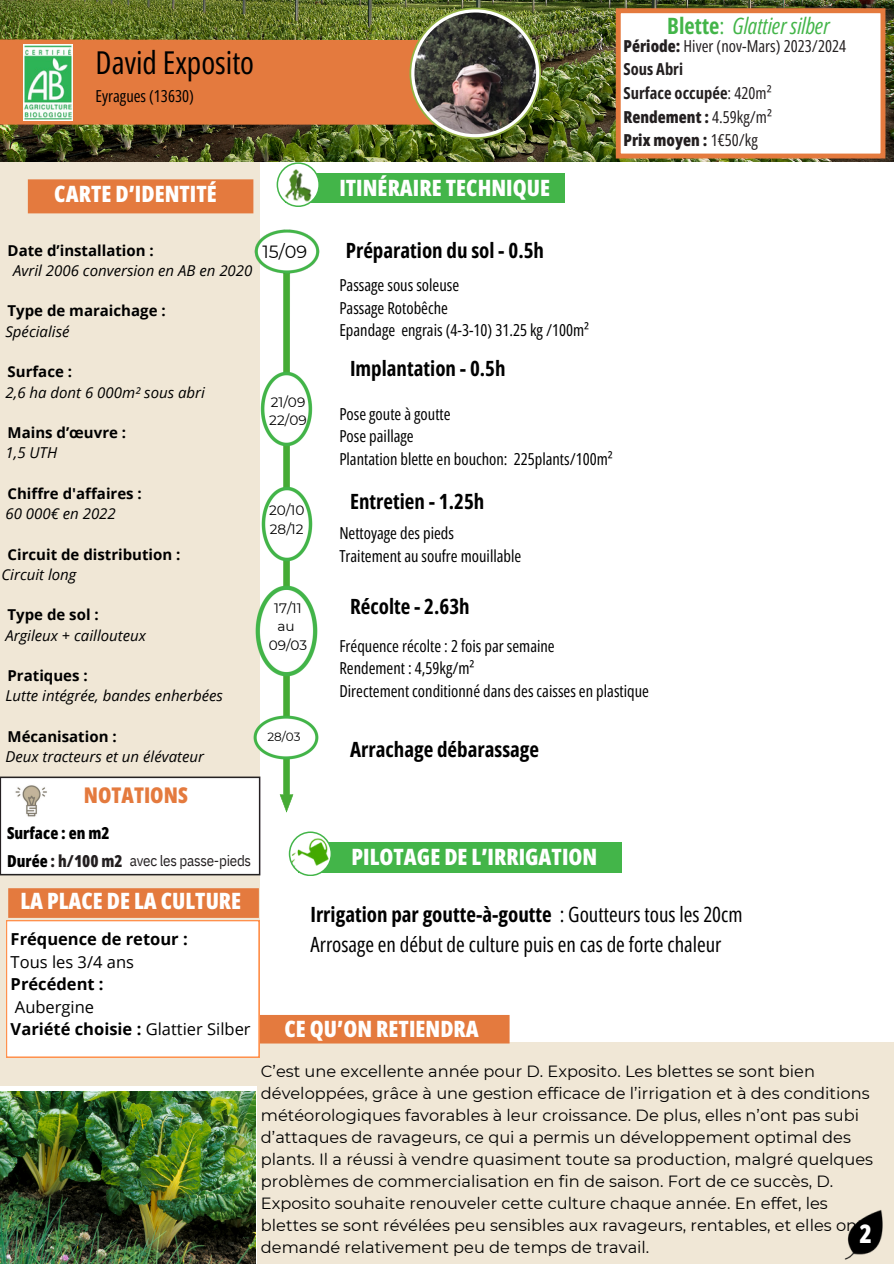
<style>
.page{position:relative;width:894px;height:1264px;background:#fff}
.page>*{position:absolute;margin:0;border:0;box-sizing:border-box;transform-origin:0 0}
.t1{font:31.5px "Open Sans Condensed";color:#000}
.t2{font:800 25.5px "Open Sans Condensed";color:#fff}
.t3{font:800 22.5px "Open Sans Condensed";letter-spacing:.005em;color:#fff}
.t4{font:italic 22.5px "Open Sans Condensed";color:#43b549}
.t5{font:800 21.6px "Open Sans Condensed";color:#e47a3e}
.t6{font:21px/29.2px "Open Sans Condensed";color:#000}
.t7{font:700 21px "Open Sans Condensed";color:#000}
.t8{font:17.7px "Montserrat";color:#000}
.t9{font:16.5px/22.5px "Open Sans Condensed";color:#000}
.t10{font:16.5px/23.7px "Open Sans Condensed";color:#231f20}
.t11{font:700 16.5px/22.5px "Open Sans";color:#000}
.t12{font:800 16.5px "Open Sans Condensed";color:#000}
.t13{font:16.2px/22px "Montserrat";color:#000}
.t14{font:italic 15px "Open Sans";color:#000}
.t15{font:700 15px "Open Sans";color:#000}
.t16{font:15px "IBM Plex Sans Cond";letter-spacing:-.02em;color:#231f20}
.t17{font:13.65px "Montserrat";color:#000}
.t18{font:12px "Montserrat";color:#000}
.s1{font-weight:700;font-style:normal}
.s2{font-style:normal}
.s3{font-weight:800}
.s4{font-weight:700}
.s5{font-family:"Open Sans Condensed";font-weight:800;font-size:16.5px;color:#000}
.s6{font-family:"Open Sans Condensed";font-weight:800;font-size:16.5px}
.s7{font-weight:400}
</style>
<div class="page">
<div style="left:257px;top:1041px;width:636px;height:222px;background:#f0e7d6"></div>
<svg style="left:279px;top:281px;width:14px;height:531px"></svg>
<img style="left:844px;top:1210px;width:39px;height:49px">
<div style="left:0;top:136px;width:259px;height:949px;background:#f0e7d6"></div>
<div style="left:28px;top:179px;width:225px;height:34px;background:#e47a3e"></div>
<img style="left:0;top:0;width:893px;height:161px">
<div style="left:0;top:39px;width:434px;height:86px;background:#e47a3e"></div>
<div style="left:286px;top:173px;width:278px;height:29px;background:#43b549"></div>
<svg style="left:615px;top:8px;width:270px;height:150px"></svg>
<svg style="left:276px;top:162px;width:44px;height:45px"></svg>
<img style="left:0;top:769px;width:261px;height:113px">
<img style="left:23px;top:45px;width:50px;height:75px">
<img style="left:254px;top:222px;width:66px;height:59px">
<img style="left:255px;top:576px;width:63px;height:110px">
<div style="left:298px;top:842px;width:323px;height:30px;background:#43b549"></div>
<svg style="left:289px;top:831px;width:43px;height:45px"></svg>
<svg style="left:409px;top:8px;width:132px;height:131px"></svg>
<svg style="left:411px;top:9px;width:128px;height:128px"></svg>
<img style="left:414px;top:13px;width:122px;height:121px;border-radius:50%">
<img style="left:259px;top:479px;width:54px;height:90px">
<img style="left:259px;top:364px;width:54px;height:90px">
<img style="left:253px;top:708px;width:66px;height:58px">
<img style="left:0;top:1091px;width:256px;height:172px">
<svg style="left:6px;top:888px;width:503px;height:169px"></svg>
<h3 class="t1" style="left:96px;top:40px;width:160px">David Exposito</h3>
<h3 class="t9" style="left:96px;top:85px;width:100px">Eyragues (13630)</h3>
<h1 class="t3" style="left:54px;top:178px;width:164px">CARTE D’IDENTITÉ</h1>
<h5 class="t3" style="left:339px;top:172px;width:212px">ITINÉRAIRE TECHNIQUE</h5>
<h2 class="t4" style="left:667px;top:10px;width:164px"><span class="s1">Blette</span><span class="s2">:</span> Glattier silber</h2>
<p class="t10" style="left:623px;top:34px;width:224px"><span class="s3">Période:</span> Hiver (nov-Mars) 2023/2024<br><span class="s4">Sous Abri<br>Surface occupée</span>: 420m²<br><span class="s3">Rendement :</span> 4.59kg/m²<br><span class="s3">Prix moyen :</span> 1€50/kg</p>
<p class="t15" style="left:8px;top:240px;width:148px">Date d’installation :</p>
<p class="t14" style="left:13px;top:260px;width:240px">Avril 2006 conversion en AB en 2020</p>
<p class="t15" style="left:8px;top:300px;width:160px">Type de maraichage :</p>
<p class="t14" style="left:5px;top:321px;width:66px">Spécialisé</p>
<p class="t15" style="left:8px;top:361px;width:66px">Surface :</p>
<p class="t14" style="left:5px;top:381px;width:201px">2,6 ha dont 6 000m² sous abri</p>
<h6 class="t15" style="left:8px;top:422px;width:120px">Mains d’œuvre :</h6>
<p class="t14" style="left:5px;top:442px;width:53px">1,5 UTH</p>
<p class="t15" style="left:8px;top:483px;width:136px">Chiffre d'affaires :</p>
<p class="t14" style="left:5px;top:503px;width:112px">60 000€ en 2022</p>
<p class="t15" style="left:8px;top:543px;width:174px">Circuit de distribution :</p>
<p class="t14" style="left:2px;top:564px;width:76px">Circuit long</p>
<p class="t15" style="left:8px;top:604px;width:93px">Type de sol :</p>
<p class="t14" style="left:5px;top:624px;width:142px">Argileux + caillouteux</p>
<p class="t15" style="left:8px;top:665px;width:82px">Pratiques :</p>
<p class="t14" style="left:5px;top:685px;width:219px">Lutte intégrée, bandes enherbées</p>
<p class="t15" style="left:8px;top:726px;width:111px">Mécanisation :</p>
<p class="t14" style="left:5px;top:746px;width:200px">Deux tracteurs et un élévateur</p>
<p class="t8" style="left:262px;top:241px;width:46px">15/09</p>
<h5 class="t17" style="left:270px;top:393px;width:36px">21/09</h5>
<p class="t17" style="left:269px;top:412px;width:39px">22/09</p>
<h2 class="t17" style="left:269px;top:502px;width:37px">20/10</h2>
<p class="t17" style="left:270px;top:520px;width:35px">28/12</p>
<h2 class="t17" style="left:274px;top:599px;width:29px">17/11</h2>
<h5 class="t17" style="left:277px;top:618px;width:19px">au</h5>
<p class="t17" style="left:268px;top:636px;width:40px">09/03</p>
<h1 class="t18" style="left:267px;top:729px;width:35px">28/03</h1>
<p class="t7" style="left:345px;top:235px;width:200px">Préparation du sol - 0.5h</p>
<h5 class="t9" style="left:339px;top:274px;width:251px">Passage sous soleuse<br>Passage Rotobêche<br>Epandage engrais (4-3-10) 31.25 kg /100m²</h5>
<p class="t7" style="left:350px;top:353px;width:157px">Implantation - 0.5h</p>
<p class="t9" style="left:339px;top:402px;width:275px">Pose goute à goutte<br>Pose paillage<br>Plantation blette en bouchon: 225plants/100m²</p>
<p class="t7" style="left:350px;top:486px;width:136px">Entretien - 1.25h</p>
<h2 class="t9" style="left:339px;top:521px;width:183px">Nettoyage des pieds<br>Traitement au soufre mouillable</h2>
<p class="t7" style="left:350px;top:591px;width:121px">Récolte - 2.63h</p>
<h4 class="t9" style="left:339px;top:634px;width:311px">Fréquence récolte : 2 fois par semaine<br>Rendement : 4,59kg/m²<br>Directement conditionné dans des caisses en plastique</h4>
<p class="t7" style="left:350px;top:734px;width:190px">Arrachage débarassage</p>
<p class="t5" style="left:84px;top:779px;width:105px">NOTATIONS</p>
<p class="t12" style="left:7px;top:820px;width:104px">Surface : en m2</p>
<p class="t16" style="left:7px;top:850px;width:245px"><span class="s5">Durée</span> <span class="s6">: h/100 m2</span> avec les passe-pieds</p>
<h1 class="t3" style="left:20px;top:885px;width:222px">LA PLACE DE LA CULTURE</h1>
<p class="t11" style="left:11px;top:927px;width:241px">Fréquence de retour :<br><span class="s7">Tous les 3/4 ans<br></span>Précédent :<br><span class="s7">Aubergine<br></span>Variété choisie : <span class="s7">Glattier Silber</span></p>
<h2 class="t3" style="left:351px;top:840px;width:247px">PILOTAGE DE L’IRRIGATION</h2>
<p class="t6" style="left:310px;top:899px;width:433px"><span class="s4">Irrigation par goutte-à-goutte</span> : Goutteurs tous les 20cm<br>Arrosage en début de culture puis en cas de forte chaleur</p>
<p class="t3" style="left:284px;top:1013px;width:196px">CE QU’ON RETIENDRA</p>
<p class="t13" style="left:261px;top:1059px;width:613px">C’est une excellente année pour D. Exposito. Les blettes se sont bien développées, grâce à une gestion efficace de l’irrigation et à des conditions météorologiques favorables à leur croissance. De plus, elles n’ont pas subi d’attaques de ravageurs, ce qui a permis un développement optimal des plants. Il a réussi à vendre quasiment toute sa production, malgré quelques problèmes de commercialisation en fin de saison. Fort de ce succès, D.<br>Exposito souhaite renouveler cette culture chaque année. En effet, les blettes se sont révélées peu sensibles aux ravageurs, rentables, et elles ont demandé relativement peu de temps de travail.</p>
<p class="t2" style="left:859px;top:1215px;width:14px">2</p>
</div>
